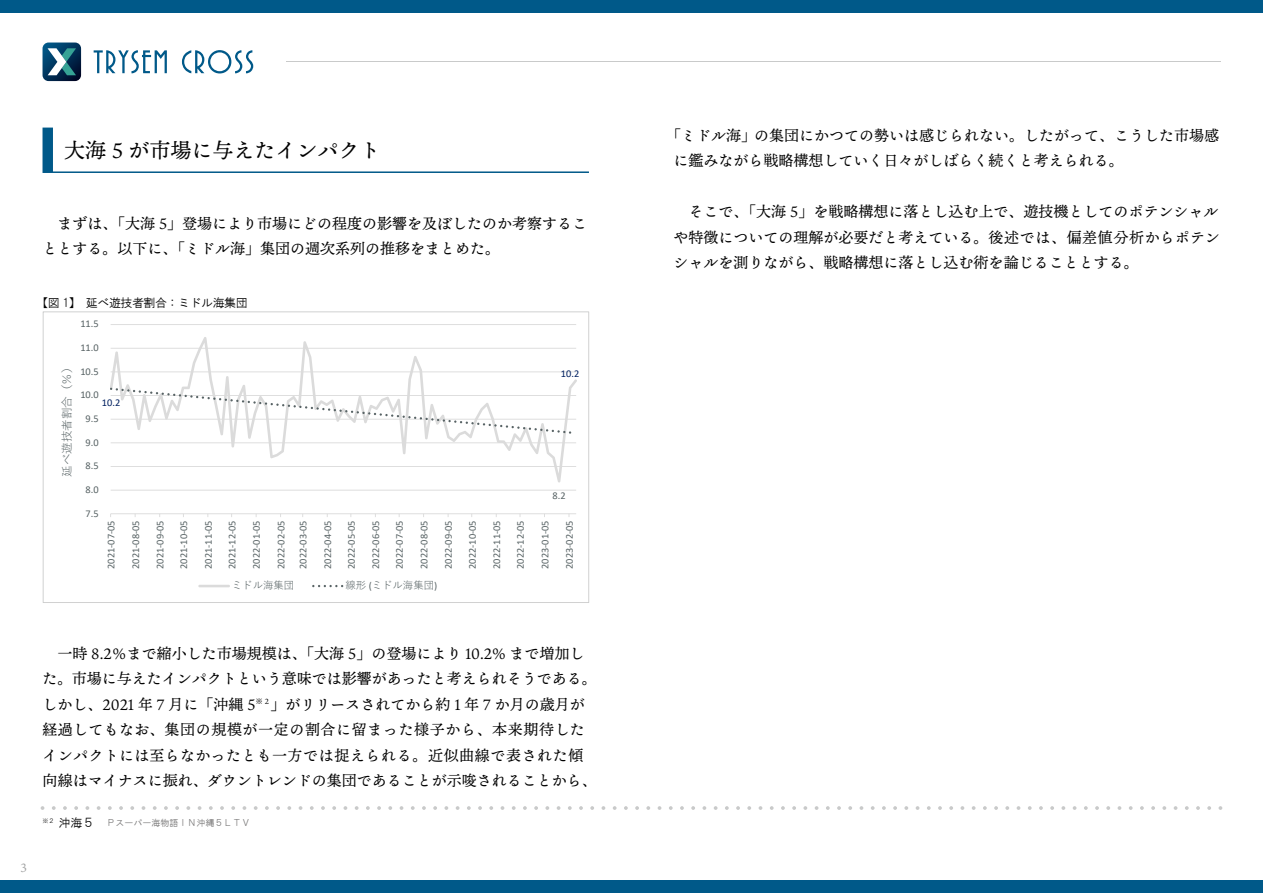
<style>
.page{position:relative;width:1263px;height:893px;background:#fff}
.page>*{position:absolute;margin:0;border:0;box-sizing:border-box;transform-origin:0 0}
.t1{font:21px "Ten Mincho Text";color:#000}
.t2{font:15px/25.5px "Ten Mincho Text";color:#000}
.t3{font:12px "HGS Gothic M";letter-spacing:-.04em;color:#000}
.t4{font:12px "Ten Mincho Text";color:#9fa0a0}
.t5{font:11.55px "Yu Gothic";color:#586365}
.t6{font:10.35px/22px "Calibri";color:#586365}
.t7{font:10.35px "Yu Gothic";color:#586365}
.t8{font:10.35px "Calibri";color:#002060}
.t9{font:9px "HGS Gothic M";color:#727171}
.s1{font-family:"Calibri"}
.s2{font-size:12px;color:#000}
</style>
<div class="page">
<div style="left:0;top:0;width:1263px;height:13px;background:#005989"></div>
<div style="left:0;top:880px;width:1263px;height:13px;background:#005989"></div>
<svg style="left:94px;top:50px;width:73px;height:23px"></svg>
<svg style="left:182px;top:50px;width:71px;height:23px"></svg>
<svg style="left:43px;top:43px;width:38px;height:38px"></svg>
<svg style="left:41px;top:806px;width:3px;height:4px"></svg>
<svg style="left:52px;top:806px;width:1159px;height:4px"></svg>
<svg style="left:1218px;top:806px;width:4px;height:4px"></svg>
<hr style="left:286px;top:61px;width:934px;height:1px;background:#c9caca">
<svg style="left:43px;top:128px;width:546px;height:45px"></svg>
<svg style="left:43px;top:311px;width:546px;height:292px"></svg>
<h1 class="t1" style="left:64px;top:139px;width:318px">大海 5 が市場に与えたインパクト</h1>
<p class="t2" style="left:43px;top:211px;width:546px;text-indent:15px">まずは、「大海 5」登場により市場にどの程度の影響を及ぼしたのか考察することとする。以下に、「ミドル海」集団の週次系列の推移をまとめた。</p>
<p class="t3" style="left:36px;top:296px;width:213px">【図 1】　延べ遊技者割合：ミドル海集団</p>
<p class="t6" style="left:80px;top:313px;width:20px">11.5</p>
<p class="t5" style="left:56px;top:477px;width:116px;rotate:-90deg">延べ遊技者割合（％）</p>
<p class="t6" style="left:80px;top:336px;width:20px">11.0</p>
<p class="t6" style="left:80px;top:360px;width:20px">10.5</p>
<p class="t6" style="left:80px;top:384px;width:20px">10.0</p>
<p class="t8" style="left:102px;top:395px;width:20px">10.2</p>
<p class="t6" style="left:86px;top:407px;width:15px">9.5</p>
<p class="t6" style="left:86px;top:431px;width:15px">9.0</p>
<p class="t6" style="left:86px;top:455px;width:15px">8.5</p>
<p class="t6" style="left:86px;top:478px;width:15px">8.0</p>
<p class="t6" style="left:86px;top:502px;width:15px">7.5</p>
<p class="t8" style="left:561px;top:366px;width:20px">10.2</p>
<p class="t6" style="left:552px;top:484px;width:15px">8.2</p>
<p class="t6" style="left:100px;top:569px;width:50px;rotate:-90deg">2021-07-05</p>
<p class="t6" style="left:124px;top:569px;width:50px;rotate:-90deg">2021-08-05</p>
<p class="t6" style="left:149px;top:569px;width:50px;rotate:-90deg">2021-09-05</p>
<p class="t6" style="left:173px;top:569px;width:50px;rotate:-90deg">2021-10-05</p>
<p class="t6" style="left:197px;top:569px;width:50px;rotate:-90deg">2021-11-05</p>
<p class="t6" style="left:221px;top:569px;width:50px;rotate:-90deg">2021-12-05</p>
<p class="t6" style="left:245px;top:569px;width:50px;rotate:-90deg">2022-01-05</p>
<p class="t6" style="left:270px;top:569px;width:50px;rotate:-90deg">2022-02-05<br>2022-03-05</p>
<p class="t6" style="left:316px;top:569px;width:50px;rotate:-90deg">2022-04-05</p>
<p class="t6" style="left:340px;top:569px;width:50px;rotate:-90deg">2022-05-05</p>
<p class="t6" style="left:365px;top:569px;width:50px;rotate:-90deg">2022-06-05</p>
<p class="t6" style="left:388px;top:569px;width:50px;rotate:-90deg">2022-07-05</p>
<p class="t6" style="left:413px;top:569px;width:50px;rotate:-90deg">2022-08-05</p>
<p class="t6" style="left:437px;top:569px;width:50px;rotate:-90deg">2022-09-05</p>
<p class="t6" style="left:461px;top:569px;width:50px;rotate:-90deg">2022-10-05</p>
<p class="t6" style="left:485px;top:569px;width:50px;rotate:-90deg">2022-11-05</p>
<p class="t6" style="left:509px;top:569px;width:50px;rotate:-90deg">2022-12-05</p>
<p class="t6" style="left:534px;top:569px;width:50px;rotate:-90deg">2023-01-05</p>
<p class="t6" style="left:558px;top:569px;width:50px;rotate:-90deg">2023-02-05</p>
<p class="t7" style="left:232px;top:576px;width:64px">ミドル海集団</p>
<p class="t7" style="left:346px;top:576px;width:93px">線形 <span class="s1">(</span>ミドル海集団<span class="s1">)</span></p>
<p class="t4" style="left:18px;top:861px;width:13px">３</p>
<p class="t2" style="left:43px;top:641px;width:556px;text-indent:15px">一時 8.2％まで縮小した市場規模は、「大海 5」の登場により 10.2% まで増加した。市場に与えたインパクトという意味では影響があったと考えられそうである。しかし、2021 年 7 月に「沖縄 5<sup>※２</sup>」がリリースされてから約 1 年 7 か月の歳月が経過してもなお、集団の規模が一定の割合に留まった様子から、本来期待したインパクトには至らなかったとも一方では捉えられる。近似曲線で表された傾向線はマイナスに振れ、ダウントレンドの集団であることが示唆されることから、</p>
<p class="t9" style="left:42px;top:818px;width:209px"><sup>※２</sup> <span class="s2">沖海５　</span>Ｐスーパー海物語ＩＮ沖縄５ＬＴＶ</p>
<p class="t2" style="left:674px;top:123px;width:547px;text-indent:-7px">「ミドル海」の集団にかつての勢いは感じられない。したがって、こうした市場感に鑑みながら戦略構想していく日々がしばらく続くと考えられる。</p>
<p class="t2" style="left:674px;top:199px;width:547px;text-align:justify">　そこで、「大海 5」を戦略構想に落とし込む上で、遊技機としてのポテンシャルや特徴についての理解が必要だと考えている。後述では、偏差値分析からポテンシャルを測りながら、戦略構想に落とし込む術を論じることとする。</p>
</div>
